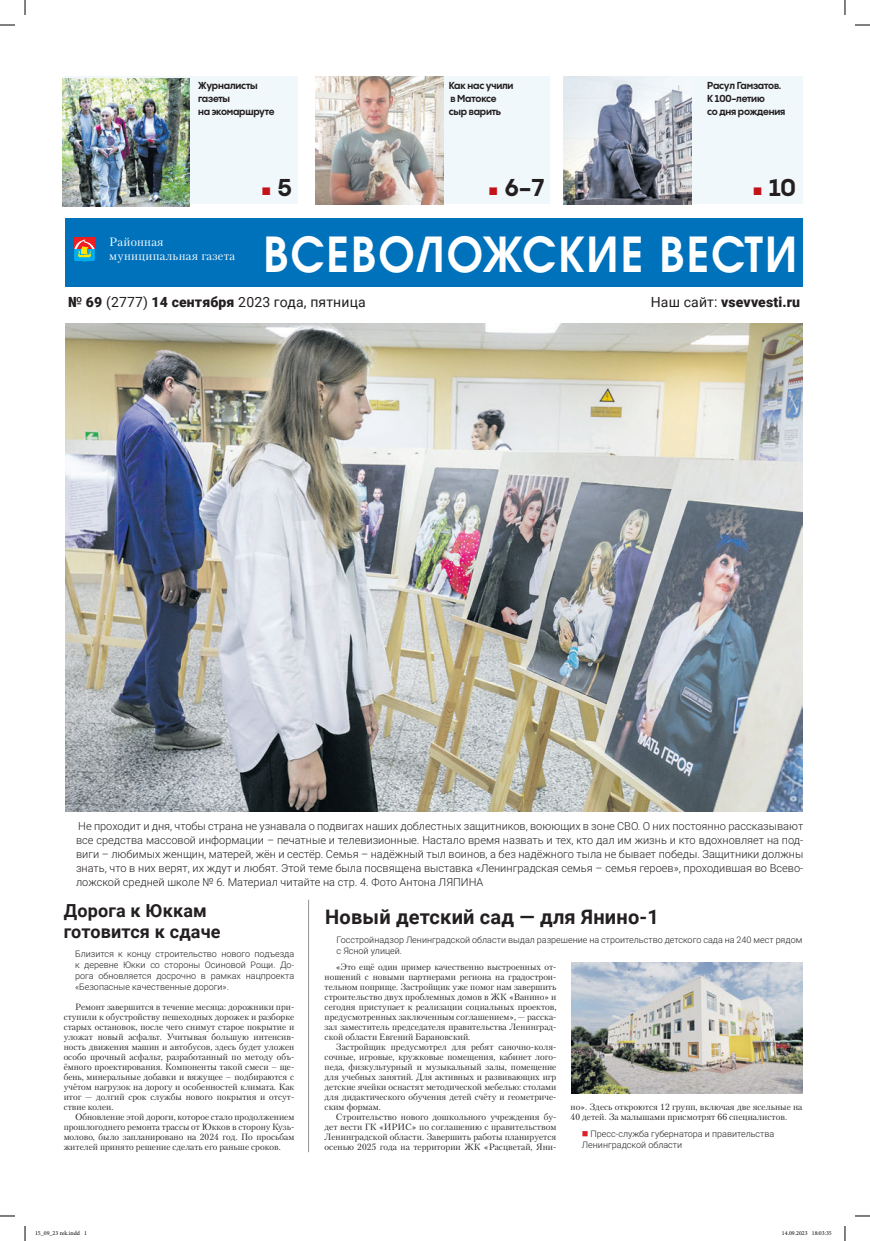
<style>
.page{position:relative;width:870px;height:1241px;background:#fff}
.page>*{position:absolute;margin:0;border:0;box-sizing:border-box;transform-origin:0 0}
.t1{font:700 48px "AG Avalanche C";letter-spacing:.05em;color:#fff;scale:.9 1}
.t2{font:700 24px "PP Pangram Sans";color:#231f20}
.t3{font:700 20px "Roboto";letter-spacing:.01em;color:#231f20}
.t4{font:700 18px/21px "Roboto";letter-spacing:.01em;color:#231f20}
.t5{font:14px "Roboto";letter-spacing:.01em;color:#231f20}
.t6{font:900 14px "Roboto";letter-spacing:.01em;color:#231f20}
.t7{font:12px/14px "Petersburg C";letter-spacing:.02em;color:#fff}
.t8{font:300 11px/14px "Roboto";color:#231f20;text-align:justify}
.t9{font:700 10px/13px "PP Pangram Sans";letter-spacing:-.02em;color:#231f20;scale:.96 1}
.t10{font:9px/10px "Petersburg C";color:#231f20;text-align:justify}
.t11{font:300 9px/11px "Roboto";color:#231f20}
.t12{font:6px "Minion Pro";color:#000}
.s1{color:#c4121a}
.s2{font-weight:900}
.s3{font-weight:400}
.s4{color:#da2128}
</style>
<div class="page">
<div style="left:64px;top:76px;width:234px;height:128px;background:#f1f8fc"></div>
<div style="left:65px;top:218px;width:737px;height:69px;background:#0072bc"></div>
<div style="left:74px;top:237px;width:21px;height:12px;background:#ee1d23"></div>
<svg style="left:74px;top:240px;width:21px;height:22px"></svg>
<div style="left:315px;top:76px;width:234px;height:128px;background:#f1f8fc"></div>
<div style="left:568px;top:76px;width:234px;height:128px;background:#f1f8fc"></div>
<img style="left:66px;top:324px;width:736px;height:487px">
<hr style="left:308px;top:899px;width:1px;height:253px;background:#939598">
<img style="left:571px;top:962px;width:231px;height:131px">
<img style="left:315px;top:77px;width:128px;height:127px">
<img style="left:563px;top:77px;width:128px;height:127px">
<img style="left:62px;top:79px;width:128px;height:127px">
<svg style="left:0;top:24px;width:15px;height:2px"></svg>
<svg style="left:855px;top:24px;width:14px;height:2px"></svg>
<svg style="left:0;top:1215px;width:15px;height:1px"></svg>
<svg style="left:855px;top:1215px;width:14px;height:1px"></svg>
<svg style="left:24px;top:0;width:2px;height:15px"></svg>
<svg style="left:24px;top:1226px;width:2px;height:15px"></svg>
<svg style="left:844px;top:0;width:1px;height:15px"></svg>
<svg style="left:844px;top:1226px;width:1px;height:15px"></svg>
<p class="t9" style="left:198px;top:79px;width:81px">Журналисты газеты<br>на экомаршруте</p>
<p class="t9" style="left:448px;top:79px;width:69px">Как нас учили в Матоксе сыр варить</p>
<p class="t9" style="left:707px;top:79px;width:83px">Расул Гамзатов.<br>К 100-летию<br>со дня рождения</p>
<h2 class="t2" style="left:261px;top:172px;width:32px"><span class="s1">■</span> 5</h2>
<h2 class="t2" style="left:488px;top:172px;width:57px"><span class="s1">■</span> 6-7</h2>
<h2 class="t2" style="left:752px;top:172px;width:45px"><span class="s1">■</span> 10</h2>
<h1 class="t1" style="left:263px;top:223px;width:594px">ВСЕВОЛОЖСКИЕ ВЕСТИ</h1>
<h3 class="t5" style="left:68px;top:292px;width:299px"><span class="s2">№ 69</span> (2777) <span class="s2">14 сентября</span> 2023 года, пятница</h3>
<h3 class="t6" style="left:650px;top:292px;width:151px"><span class="s3">Наш сайт:</span> vsevvesti.ru</h3>
<h3 class="t7" style="left:109px;top:235px;width:127px">Районная муниципальная газета</h3>
<p class="t8" style="left:76px;top:818px;width:728px">Не проходит и дня, чтобы страна не узнавала о подвигах наших доблестных защитников, воюющих в зоне СВО. О них постоянно рассказывают все средства массовой информации – печатные и телевизионные. Настало время назвать и тех, кто дал им жизнь и кто вдохновляет на под&shy;виги – любимых женщин, матерей, жён и сестёр. Семья – надёжный тыл воинов, а без надёжного тыла не бывает победы. Защитники должны знать, что в них верят, их ждут и любят. Этой теме была посвящена выставка «Ленинградская семья – семья героев», проходившая во Всево&shy;ложской средней школе № 6. Материал читайте на стр. 4. Фото Антона ЛЯПИНА</p>
<h3 class="t4" style="left:64px;top:899px;width:158px">Дорога к Юккам готовится к сдаче</h3>
<p class="t11" style="left:75px;top:948px;width:221px;text-align:justify">Близится к концу строительство нового подъезда к деревне Юкки со стороны Осиновой Рощи. До&shy;рога обновляется досрочно в рамках нацпроекта «Безопасные качественные дороги».</p>
<p class="t10" style="left:64px;top:1001px;width:232px;text-indent:11px">Ремонт завершится в течение месяца: дорожники при&shy;ступили к обустройству пешеходных дорожек и разборке старых остановок, после чего снимут старое покрытие и уложат новый асфальт. Учитывая большую интенсив&shy;ность движения машин и автобусов, здесь будет уложен особо прочный асфальт, разработанный по методу объ&shy;ёмного проектирования. Компоненты такой смеси – ще&shy;бень, минеральные добавки и вяжущее – подбираются с учётом нагрузок на дорогу и особенностей климата. Как итог — долгий срок службы нового покрытия и отсут&shy;ствие колеи.</p>
<p class="t10" style="left:64px;top:1111px;width:232px;text-indent:11px">Обновление этой дороги, которое стало продолжением прошлогоднего ремонта трассы от Юкков в сторону Кузь&shy;молово, было запланировано на 2024 год. По просьбам жителей принято решение сделать его раньше сроков.</p>
<h3 class="t3" style="left:325px;top:902px;width:335px">Новый детский сад — для Янино-1</h3>
<p class="t11" style="left:336px;top:934px;width:467px">Госстройнадзор Ленинградской области выдал разрешение на строительство детского сада на 240 мест рядом с Ясной улицей.</p>
<p class="t10" style="left:324px;top:961px;width:233px;text-indent:11px">«Это ещё один пример качественно выстроенных от&shy;ношений с новыми партнерами региона на градострои&shy;тельном поприще. Застройщик уже помог нам завершить строительство двух проблемных домов в ЖК «Ванино» и сегодня приступает к реализации социальных проектов, предусмотренных заключенным соглашением», — расска&shy;зал заместитель председателя правительства Ленинград&shy;ской области Евгений Барановский.</p>
<p class="t10" style="left:324px;top:1041px;width:233px;text-indent:11px">Застройщик предусмотрел для ребят саночно-коля&shy;сочные, игровые, кружковые помещения, кабинет лого&shy;педа, физкультурный и музыкальный залы, помещение для учебных занятий. Для активных и развивающих игр детские ячейки оснастят методической мебелью: столами для дидактического обучения детей счёту и геометриче&shy;ским формам.</p>
<p class="t10" style="left:324px;top:1111px;width:233px;text-indent:11px">Строительство нового дошкольного учреждения бу&shy;дет вести ГК «ИРИС» по соглашению с правительством Ленинградской области. Завершить работы планируется осенью 2025 года на территории ЖК «Расцветай, Яни-</p>
<p class="t10" style="left:570px;top:1101px;width:233px">но». Здесь откроются 12 групп, включая две ясельные на<br>40 детей. За малышами присмотрят 66 специалистов.</p>
<p class="t11" style="left:581px;top:1127px;width:194px"><span class="s4">■</span> Пресс-служба губернатора и правительства<br>Ленинградской области</p>
<p class="t12" style="left:35px;top:1229px;width:53px">15_09_23 rek.indd 1</p>
<p class="t12" style="left:781px;top:1229px;width:51px">14.09.2023 18:03:35</p>
</div>
